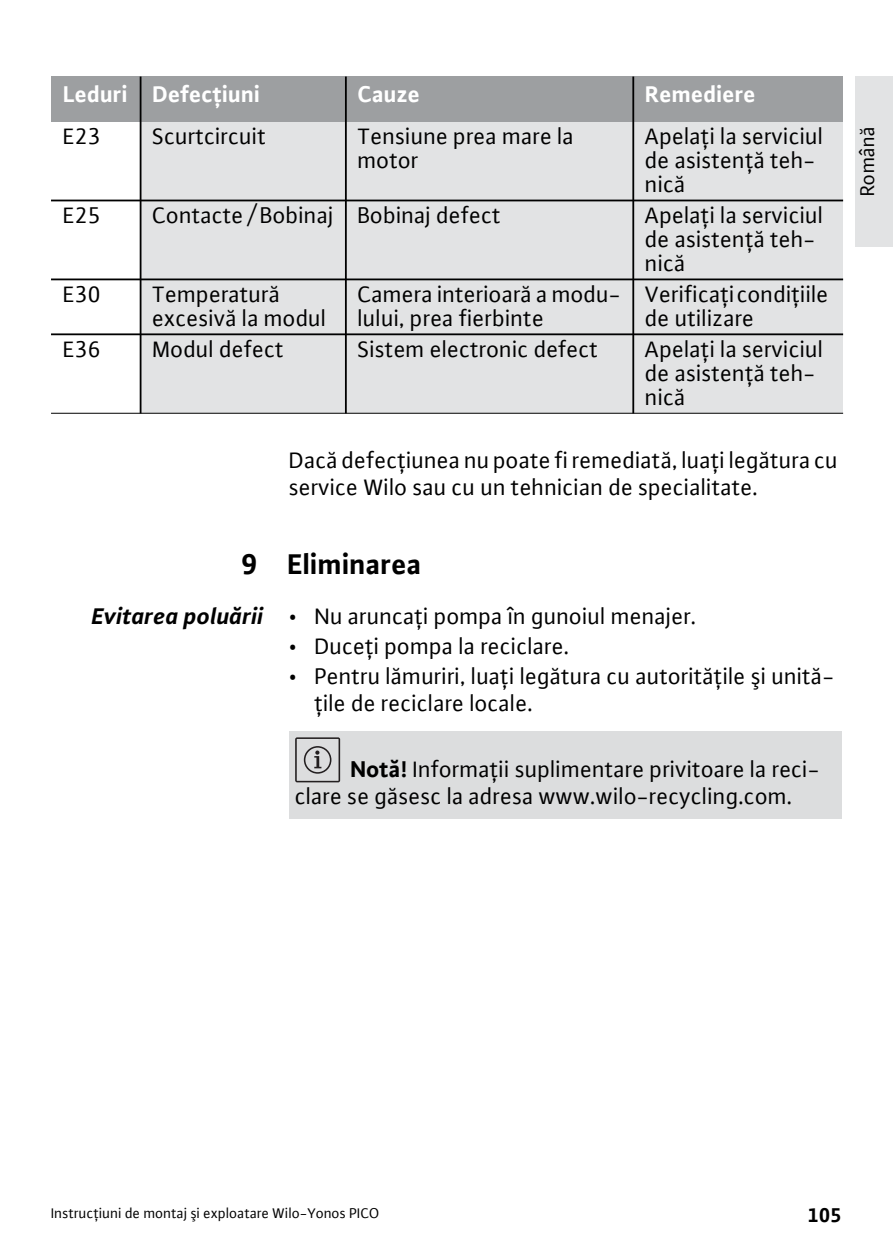
<style>
.page{position:relative;width:893px;height:1259px;background:#fff}
.page>*{position:absolute;margin:0;border:0;box-sizing:border-box;transform-origin:0 0}
.t1{font:700 30px "WILO Plus FM";color:#000}
.t2{font:24px/24px "WILO Plus FM";color:#000}
.t3{font:700 24px "WILO Plus FM";color:#fff}
.t4{font:21px "WILO Plus FM";color:#000}
.t5{font:700 21px "WILO Plus FM";color:#000}
.t6{font:15px "WILO Plus FM";color:#000}
.s1{font-weight:700;font-style:italic}
.s2{font-weight:700}
</style>
<div class="page">
<div style="left:855px;top:77px;width:38px;height:170px;background:#e2e3e4"></div>
<div style="left:141px;top:122px;width:205px;height:78px;background:#e2e3e4"></div>
<div style="left:346px;top:122px;width:287px;height:78px;background:#e2e3e4"></div>
<div style="left:633px;top:122px;width:210px;height:78px;background:#e2e3e4"></div>
<div style="left:141px;top:200px;width:205px;height:79px;background:#e2e3e4"></div>
<div style="left:346px;top:200px;width:287px;height:79px;background:#e2e3e4"></div>
<div style="left:633px;top:200px;width:210px;height:79px;background:#e2e3e4"></div>
<div style="left:141px;top:279px;width:205px;height:55px;background:#e2e3e4"></div>
<div style="left:346px;top:279px;width:287px;height:55px;background:#e2e3e4"></div>
<div style="left:633px;top:279px;width:210px;height:55px;background:#e2e3e4"></div>
<div style="left:141px;top:334px;width:205px;height:79px;background:#e2e3e4"></div>
<div style="left:346px;top:334px;width:287px;height:79px;background:#e2e3e4"></div>
<div style="left:633px;top:334px;width:210px;height:79px;background:#e2e3e4"></div>
<div style="left:51px;top:77px;width:90px;height:45px;background:#9d9fa1"></div>
<div style="left:141px;top:77px;width:205px;height:45px;background:#9d9fa1"></div>
<div style="left:346px;top:77px;width:287px;height:45px;background:#9d9fa1"></div>
<div style="left:633px;top:77px;width:210px;height:45px;background:#9d9fa1"></div>
<hr style="left:140px;top:77px;width:1px;height:336px;background:#000">
<hr style="left:345px;top:77px;width:2px;height:336px;background:#000">
<hr style="left:632px;top:77px;width:2px;height:336px;background:#000">
<hr style="left:51px;top:200px;width:792px;height:1px;background:#000">
<hr style="left:51px;top:278px;width:792px;height:2px;background:#000">
<hr style="left:51px;top:333px;width:792px;height:2px;background:#000">
<hr style="left:51px;top:413px;width:792px;height:1px;background:#000">
<div style="left:289px;top:731px;width:553px;height:87px;background:#dcddde"></div>
<svg style="left:295px;top:737px;width:45px;height:45px"></svg>
<p class="t3" style="left:63px;top:83px;width:199px">Leduri Defecţiuni</p>
<p class="t3" style="left:358px;top:83px;width:64px">Cauze</p>
<p class="t3" style="left:645px;top:83px;width:112px">Remediere</p>
<p class="t2" style="left:63px;top:126px;width:40px">E23</p>
<p class="t2" style="left:153px;top:126px;width:115px">Scurtcircuit</p>
<p class="t2" style="left:358px;top:126px;width:218px">Tensiune prea mare la motor</p>
<p class="t2" style="left:645px;top:126px;width:180px">Apelaţi la serviciul de asistenţă teh&shy;nică</p>
<p class="t2" style="left:63px;top:205px;width:40px">E25</p>
<p class="t2" style="left:153px;top:205px;width:350px">Contacte / Bobinaj Bobinaj defect</p>
<p class="t2" style="left:645px;top:205px;width:180px">Apelaţi la serviciul de asistenţă teh&shy;nică</p>
<p class="t2" style="left:63px;top:284px;width:40px">E30</p>
<p class="t2" style="left:153px;top:284px;width:176px">Temperatură excesivă la modul</p>
<p class="t2" style="left:358px;top:284px;width:265px">Camera interioară a modu&shy;lului, prea fierbinte</p>
<p class="t2" style="left:645px;top:284px;width:185px">Verificaţi condiţiile de utilizare</p>
<p class="t2" style="left:63px;top:338px;width:40px">E36</p>
<p class="t2" style="left:153px;top:338px;width:133px">Modul defect</p>
<p class="t2" style="left:358px;top:338px;width:242px">Sistem electronic defect</p>
<p class="t2" style="left:645px;top:338px;width:180px">Apelaţi la serviciul de asistenţă teh&shy;nică</p>
<p class="t2" style="left:289px;top:448px;width:551px;line-height:27px">Dacă defecţiunea nu poate fi remediată, luaţi legătura cu service Wilo sau cu un tehnician de specialitate.</p>
<p class="t1" style="left:241px;top:551px;width:182px">9 Eliminarea</p>
<p class="t2" style="left:92px;top:605px;width:607px"><span class="s1">Evitarea poluării</span> • Nu aruncaţi pompa în gunoiul menajer.</p>
<p class="t2" style="left:289px;top:635px;width:282px">• Duceţi pompa la reciclare.</p>
<p class="t2" style="left:315px;top:664px;width:522px;line-height:27px;text-indent:-26px">• Pentru lămuriri, luaţi legătura cu autorităţile şi unită&shy;ţile de reciclare locale.</p>
<p class="t2" style="left:295px;top:757px;width:527px;line-height:27px;text-indent:55px"><span class="s2">Notă!</span> Informaţii suplimentare privitoare la reci&shy;clare se găsesc la adresa www.wilo-recycling.com.</p>
<p class="t4" style="left:858px;top:196px;width:72px;rotate:-90deg">Română</p>
<p class="t6" style="left:51px;top:1206px;width:330px">Instrucţiuni de montaj şi exploatare Wilo-Yonos PICO</p>
<p class="t5" style="left:808px;top:1205px;width:36px">105</p>
</div>
